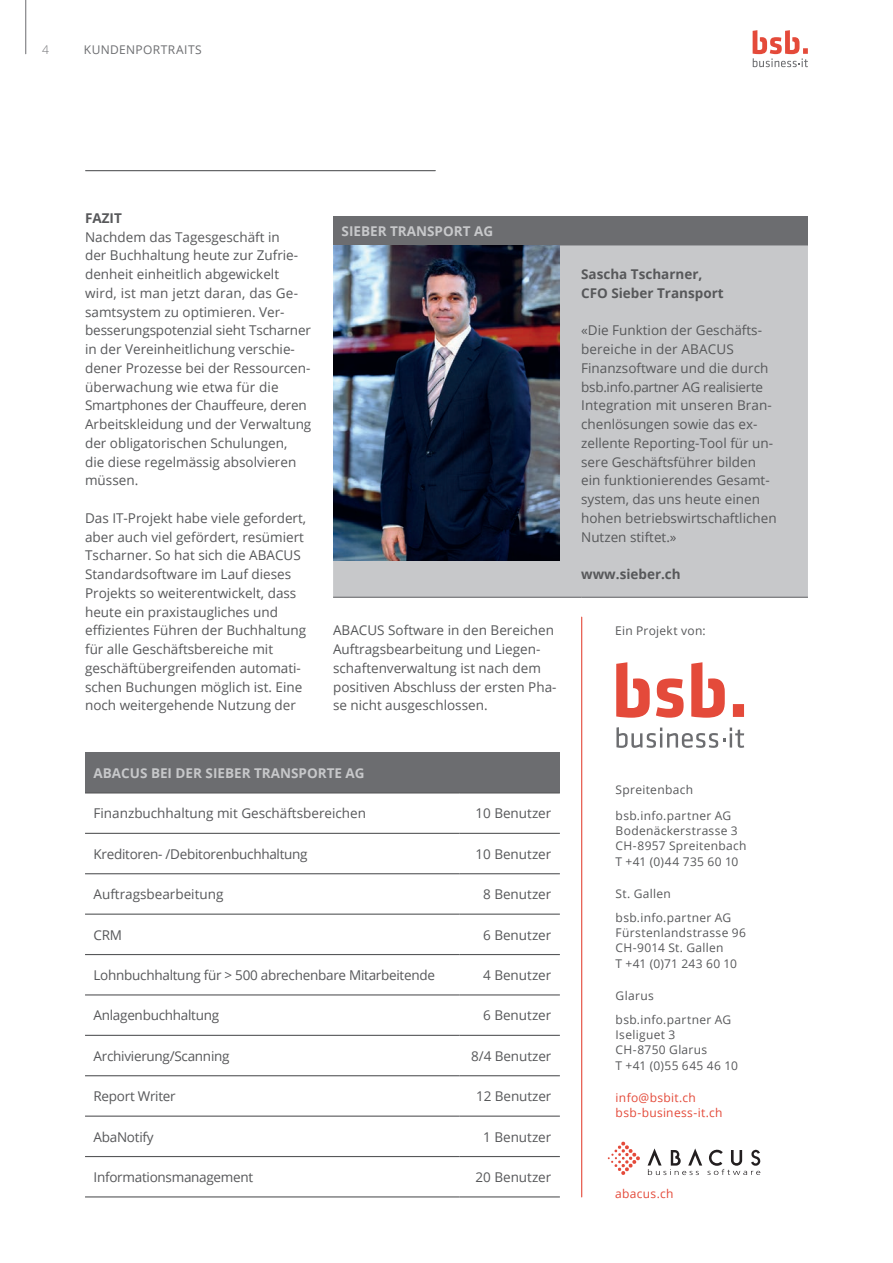
<style>
.page{position:relative;width:893px;height:1263px;background:#fff}
.page>*{position:absolute;margin:0;border:0;box-sizing:border-box;transform-origin:0 0}
.Lauftext{font:13.5px/18.8px "Open Sans";color:#57585a}
.Text_Box{font:13.5px/18.8px "Open Sans";color:#57585a}
.Text_Tabelle{font:13.5px "Open Sans";letter-spacing:-.02em;color:#57585a}
.Text_Tabelle-2{font:13.5px "Open Sans";color:#57585a}
.Text_Box-2{font:700 13.5px/18.8px "Open Sans";color:#57585a}
.Titel_Tabelle{font:700 13.5px "Open Sans";color:#c7c8ca}
.Titel_Box{font:700 13.5px "Open Sans";color:#c7c8ca}
.Lauftext-2{font:700 13.5px "Open Sans";color:#57585a}
.BSB_Absender{font:12px "Open Sans";letter-spacing:.025em;color:#57585a}
.BSB_Absender-2{font:12px "Open Sans";letter-spacing:.025em;color:#e44a3a}
.t1{font:12px "Open Sans";letter-spacing:.035em;color:#6c6d70}
.t2{font:300 12px "Open Sans";color:#6c6d70}
</style>
<div class="page">
<hr style="left:26px;top:0;width:1px;height:54px;background:#6c6d70">
<hr style="left:86px;top:170px;width:349px;height:1px;background:#57585a">
<svg style="left:753px;top:30px;width:55px;height:37px"></svg>
<div style="left:85px;top:752px;width:475px;height:41px;background:#6c6d70"></div>
<hr style="left:85px;top:792px;width:374px;height:1px;background:#57585a">
<hr style="left:459px;top:792px;width:101px;height:1px;background:#57585a">
<hr style="left:85px;top:833px;width:374px;height:1px;background:#57585a">
<hr style="left:459px;top:833px;width:101px;height:1px;background:#57585a">
<hr style="left:85px;top:873px;width:374px;height:1px;background:#57585a">
<hr style="left:459px;top:873px;width:101px;height:1px;background:#57585a">
<hr style="left:85px;top:913px;width:374px;height:2px;background:#57585a">
<hr style="left:459px;top:913px;width:101px;height:2px;background:#57585a">
<hr style="left:85px;top:954px;width:374px;height:1px;background:#57585a">
<hr style="left:459px;top:954px;width:101px;height:1px;background:#57585a">
<hr style="left:85px;top:994px;width:374px;height:1px;background:#57585a">
<hr style="left:459px;top:994px;width:101px;height:1px;background:#57585a">
<hr style="left:85px;top:1035px;width:374px;height:1px;background:#57585a">
<hr style="left:459px;top:1035px;width:101px;height:1px;background:#57585a">
<hr style="left:85px;top:1075px;width:374px;height:1px;background:#57585a">
<hr style="left:459px;top:1075px;width:101px;height:1px;background:#57585a">
<hr style="left:85px;top:1115px;width:374px;height:2px;background:#57585a">
<hr style="left:459px;top:1115px;width:101px;height:2px;background:#57585a">
<hr style="left:85px;top:1156px;width:374px;height:1px;background:#57585a">
<hr style="left:459px;top:1156px;width:101px;height:1px;background:#57585a">
<hr style="left:85px;top:1196px;width:374px;height:1px;background:#57585a">
<hr style="left:459px;top:1196px;width:101px;height:1px;background:#57585a">
<svg style="left:616px;top:662px;width:128px;height:56px"></svg>
<svg style="left:616px;top:727px;width:128px;height:21px"></svg>
<svg style="left:608px;top:1141px;width:32px;height:34px"></svg>
<svg style="left:648px;top:1148px;width:113px;height:27px"></svg>
<hr style="left:581px;top:617px;width:1px;height:580px;background:#e44a3a">
<div style="left:333px;top:216px;width:475px;height:29px;background:#6c6d70"></div>
<div style="left:333px;top:245px;width:475px;height:352px;background:#c7c8ca"></div>
<hr style="left:333px;top:597px;width:248px;height:1px;background:#6c6d70">
<hr style="left:581px;top:597px;width:227px;height:1px;background:#6c6d70">
<img style="left:333px;top:245px;width:227px;height:315px">
<p class="t2" style="left:42px;top:41px;width:8px">4</p>
<p class="t1" style="left:84px;top:41px;width:119px">KUNDENPORTRAITS</p>
<p class="Lauftext-2" style="left:85px;top:208px;width:38px">FAZIT</p>
<p class="Lauftext" style="left:85px;top:227px;width:228px">Nachdem das Tagesgeschäft in<br>der Buchhaltung heute zur Zufrie&shy;denheit einheitlich abgewickelt wird, ist man jetzt daran, das Ge&shy;samtsystem zu optimieren. Ver&shy;besserungspotenzial sieht Tscharner in der Vereinheitlichung verschie&shy;dener Prozesse bei der Ressourcen&shy;überwachung wie etwa für die<br>Smartphones der Chaufeure, deren<br>Arbeitskleidung und der Verwaltung der obligatorischen Schulungen,<br>die diese regelmässig absolvieren müssen.</p>
<p class="Lauftext" style="left:85px;top:508px;width:223px">Das IT-Projekt habe viele gefordert, aber auch viel gefördert, resümiert Tscharner. So hat sich die ABACUS Standardsoftware im Lauf dieses Projekts so weiterentwickelt, dass heute ein praxistaugliches und effizientes Führen der Buchhaltung für alle Geschäftsbereiche mit geschäftübergreifenden automati&shy;schen Buchungen möglich ist. Eine noch weitergehende Nutzung der</p>
<p class="Titel_Box" style="left:342px;top:221px;width:153px">SIEBER TRANSPORT AG</p>
<p class="Text_Box-2" style="left:581px;top:264px;width:144px">Sascha Tscharner,<br>CFO Sieber Transport</p>
<p class="Text_Box" style="left:581px;top:321px;width:197px">«Die Funktion der Geschäfts&shy;bereiche in der ABACUS<br>Finanzsoftware und die durch bsb.info.partner AG realisierte<br>Integration mit unseren Bran&shy;chenlösungen sowie das ex&shy;zellente Reporting-Tool für un&shy;sere Geschäftsführer bilden ein funktionierendes Gesamt&shy;system, das uns heute einen hohen betriebswirtschaftlichen<br>Nutzen stiftet.»</p>
<p class="Text_Box-2" style="left:581px;top:564px;width:101px">www.sieber.ch</p>
<p class="Lauftext" style="left:333px;top:621px;width:225px">ABACUS Software in den Bereichen<br>Auftragsbearbeitung und Liegen-- schaftenverwaltung ist nach dem positiven Abschluss der ersten Pha&shy;se nicht ausgeschlossen.</p>
<p class="BSB_Absender" style="left:615px;top:623px;width:92px">Ein Projekt von:</p>
<p class="Titel_Tabelle" style="left:94px;top:763px;width:273px">ABACUS BEI DER SIEBER TRANSPORTE AG</p>
<p class="Text_Tabelle-2" style="left:94px;top:804px;width:274px">Finanzbuchhaltung mit Geschäftsbereichen</p>
<p class="Text_Tabelle-2" style="left:475px;top:804px;width:78px">10 Benutzer</p>
<p class="Text_Tabelle" style="left:94px;top:844px;width:216px">Kreditoren- /Debitorenbuchhaltung</p>
<p class="Text_Tabelle-2" style="left:475px;top:844px;width:78px">10 Benutzer</p>
<p class="Text_Tabelle-2" style="left:94px;top:885px;width:131px">Auftragsbearbeitung</p>
<p class="Text_Tabelle-2" style="left:483px;top:885px;width:70px">8 Benutzer</p>
<p class="Text_Tabelle" style="left:94px;top:925px;width:30px">CRM</p>
<p class="Text_Tabelle-2" style="left:483px;top:925px;width:70px">6 Benutzer</p>
<p class="Text_Tabelle" style="left:94px;top:966px;width:343px">Lohnbuchhaltung für &gt; 500 abrechenbare Mitarbeitende</p>
<p class="Text_Tabelle-2" style="left:483px;top:966px;width:70px">4 Benutzer</p>
<p class="Text_Tabelle" style="left:94px;top:1006px;width:127px">Anlagenbuchhaltung</p>
<p class="Text_Tabelle-2" style="left:483px;top:1006px;width:70px">6 Benutzer</p>
<p class="Text_Tabelle" style="left:94px;top:1046px;width:137px">Archivierung/Scanning</p>
<p class="Text_Tabelle" style="left:471px;top:1046px;width:82px">8/4 Benutzer</p>
<p class="Text_Tabelle" style="left:94px;top:1087px;width:84px">Report Writer</p>
<p class="Text_Tabelle" style="left:476px;top:1087px;width:77px">12 Benutzer</p>
<p class="Text_Tabelle" style="left:94px;top:1127px;width:62px">AbaNotify</p>
<p class="Text_Tabelle-2" style="left:483px;top:1127px;width:70px">1 Benutzer</p>
<p class="Text_Tabelle" style="left:94px;top:1168px;width:161px">Informationsmanagement</p>
<p class="Text_Tabelle-2" style="left:475px;top:1168px;width:78px">20 Benutzer</p>
<p class="BSB_Absender" style="left:616px;top:782px;width:79px">Spreitenbach</p>
<p class="BSB_Absender" style="left:616px;top:807px;width:117px">bsb.info.partner AG</p>
<p class="BSB_Absender" style="left:616px;top:822px;width:124px">Bodenäckerstrasse 3</p>
<p class="BSB_Absender" style="left:616px;top:837px;width:132px">CH-8957 Spreitenbach</p>
<p class="BSB_Absender" style="left:616px;top:854px;width:124px">T +41 (0)44 735 60 10</p>
<p class="BSB_Absender" style="left:616px;top:885px;width:57px">St. Gallen</p>
<p class="BSB_Absender" style="left:616px;top:909px;width:117px">bsb.info.partner AG</p>
<p class="BSB_Absender" style="left:616px;top:924px;width:132px">Fürstenlandstrasse 96</p>
<p class="BSB_Absender" style="left:616px;top:939px;width:109px">CH-9014 St. Gallen</p>
<p class="BSB_Absender" style="left:616px;top:956px;width:123px">T +41 (0)71 243 60 10</p>
<p class="BSB_Absender" style="left:616px;top:987px;width:40px">Glarus</p>
<p class="BSB_Absender" style="left:616px;top:1011px;width:117px">bsb.info.partner AG</p>
<p class="BSB_Absender" style="left:616px;top:1026px;width:61px">Iseliguet 3</p>
<p class="BSB_Absender" style="left:616px;top:1041px;width:93px">CH-8750 Glarus</p>
<p class="BSB_Absender" style="left:616px;top:1058px;width:124px">T +41 (0)55 645 46 10</p>
<p class="BSB_Absender-2" style="left:616px;top:1089px;width:82px">info@bsbit.ch</p>
<p class="BSB_Absender-2" style="left:616px;top:1104px;width:108px">bsb-business-it.ch</p>
<p class="BSB_Absender-2" style="left:615px;top:1185px;width:60px">abacus.ch</p>
</div>
